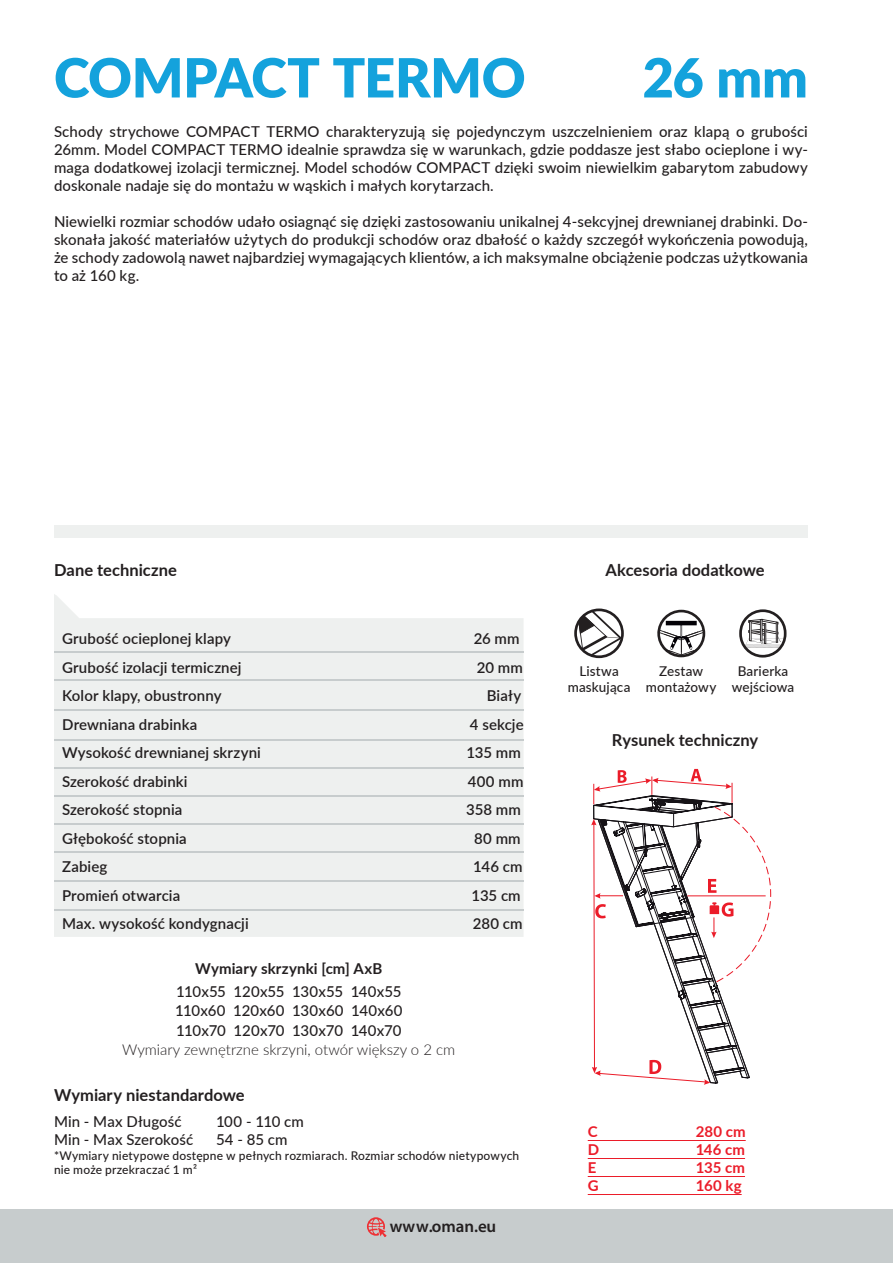
<style>
.page{position:relative;width:893px;height:1263px;background:#fff}
.page>*{position:absolute;margin:0;border:0;box-sizing:border-box;transform-origin:0 0}
.t1{font:900 54px "Lato";letter-spacing:-.005em;color:#14a2dc}
.t2{font:600 16.95px "Myriad Pro";color:#231f20}
.t3{font:700 16.5px "Lato";letter-spacing:.005em;color:#231f20}
.t4{font:500 15px/18px "Lato";letter-spacing:.005em;color:#231f20;text-align:justify}
.t5{font:600 15px "Lato";letter-spacing:.005em;color:#231f20}
.t6{font:300 15px "Lato";color:#231f20}
.t7{font:700 15px "Lato";letter-spacing:.005em;color:#eb1c29}
.t8{font:700 15px "Lato";letter-spacing:.01em;color:#231f20}
.t9{font:500 13.5px/16.2px "Lato";letter-spacing:.01em;color:#231f20;text-align:center}
.t10{font:500 12px/14.4px "Lato";letter-spacing:.015em;color:#231f20}
</style>
<div class="page">
<div style="left:0;top:1209px;width:893px;height:54px;background:#c7cccd"></div>
<svg style="left:367px;top:1217px;width:19px;height:20px"></svg>
<svg style="left:54px;top:594px;width:470px;height:343px;background:#eff0f0"></svg>
<hr style="left:54px;top:909px;width:470px;height:2px;background:#c7cccd">
<hr style="left:54px;top:880px;width:470px;height:2px;background:#c7cccd">
<hr style="left:54px;top:852px;width:470px;height:1px;background:#c7cccd">
<hr style="left:54px;top:823px;width:470px;height:2px;background:#c7cccd">
<hr style="left:54px;top:795px;width:470px;height:2px;background:#c7cccd">
<hr style="left:54px;top:767px;width:470px;height:2px;background:#c7cccd">
<hr style="left:54px;top:739px;width:470px;height:2px;background:#c7cccd">
<hr style="left:54px;top:709px;width:470px;height:2px;background:#c7cccd">
<hr style="left:54px;top:679px;width:470px;height:2px;background:#c7cccd">
<hr style="left:54px;top:651px;width:470px;height:2px;background:#c7cccd">
<hr style="left:588px;top:1140px;width:158px;height:1px;background:#eb1c29">
<hr style="left:588px;top:1158px;width:157px;height:1px;background:#eb1c29">
<hr style="left:588px;top:1176px;width:157px;height:1px;background:#eb1c29">
<hr style="left:588px;top:1194px;width:154px;height:1px;background:#eb1c29">
<svg style="left:591px;top:769px;width:180px;height:316px"></svg>
<svg style="left:739px;top:609px;width:47px;height:48px"></svg>
<svg style="left:574px;top:608px;width:50px;height:50px"></svg>
<svg style="left:657px;top:610px;width:48px;height:47px"></svg>
<div style="left:54px;top:525px;width:754px;height:13px;background:#eef0ef"></div>
<p class="t1" style="left:54px;top:37px;width:473px">COMPACT TERMO</p>
<p class="t4" style="left:54px;top:122px;width:755px">Schody strychowe COMPACT TERMO charakteryzują się pojedynczym uszczelnieniem oraz klapą o grubości 26mm. Model COMPACT TERMO idealnie sprawdza się w warunkach, gdzie poddasze jest słabo ocieplone i wy&shy;maga dodatkowej izolacji termicznej. Model schodów COMPACT dzięki swoim niewielkim gabarytom zabudowy doskonale nadaje się do montażu w wąskich i małych korytarzach.</p>
<p class="t4" style="left:54px;top:212px;width:755px">Niewielki rozmiar schodów udało osiagnąć się dzięki zastosowaniu unikalnej 4-sekcyjnej drewnianej drabinki. Do&shy;skonała jakość materiałów użytych do produkcji schodów oraz dbałość o każdy szczegół wykończenia powodują, że schody zadowolą nawet najbardziej wymagających klientów, a ich maksymalne obciążenie podczas użytkowania to aż 160 kg.</p>
<p class="t1" style="left:643px;top:37px;width:167px">26 mm</p>
<p class="t3" style="left:54px;top:558px;width:124px">Dane techniczne</p>
<p class="t3" style="left:605px;top:558px;width:161px">Akcesoria dodatkowe</p>
<p class="t5" style="left:62px;top:628px;width:170px">Grubość ocieplonej klapy</p>
<p class="t5" style="left:474px;top:628px;width:47px">26 mm</p>
<p class="t5" style="left:62px;top:656px;width:181px">Grubość izolacji termicznej</p>
<p class="t5" style="left:477px;top:656px;width:48px">20 mm</p>
<p class="t5" style="left:62px;top:685px;width:161px">Kolor klapy, obustronny</p>
<p class="t5" style="left:487px;top:685px;width:36px">Biały</p>
<p class="t5" style="left:62px;top:713px;width:137px">Drewniana drabinka</p>
<p class="t5" style="left:470px;top:713px;width:55px">4 sekcje</p>
<p class="t5" style="left:62px;top:742px;width:200px">Wysokość drewnianej skrzyni</p>
<p class="t5" style="left:466px;top:742px;width:56px">135 mm</p>
<p class="t5" style="left:62px;top:770px;width:127px">Szerokość drabinki</p>
<p class="t5" style="left:468px;top:770px;width:57px">400 mm</p>
<p class="t5" style="left:62px;top:799px;width:122px">Szerokość stopnia</p>
<p class="t5" style="left:466px;top:799px;width:56px">358 mm</p>
<p class="t5" style="left:62px;top:827px;width:126px">Głębokość stopnia</p>
<p class="t5" style="left:474px;top:827px;width:48px">80 mm</p>
<p class="t5" style="left:62px;top:856px;width:47px">Zabieg</p>
<p class="t5" style="left:473px;top:856px;width:51px">146 cm</p>
<p class="t5" style="left:62px;top:884px;width:120px">Promień otwarcia</p>
<p class="t5" style="left:472px;top:884px;width:51px">135 cm</p>
<p class="t5" style="left:62px;top:913px;width:188px">Max. wysokość kondygnacji</p>
<p class="t5" style="left:473px;top:913px;width:51px">280 cm</p>
<p class="t8" style="left:195px;top:958px;width:189px">Wymiary skrzynki [cm] AxB</p>
<p class="t4" style="left:176px;top:982px;width:227px">110x55 120x55 130x55 140x55</p>
<p class="t4" style="left:175px;top:1001px;width:229px">110x60 120x60 130x60 140x60</p>
<p class="t4" style="left:176px;top:1021px;width:227px">110x70 120x70 130x70 140x70</p>
<p class="t6" style="left:122px;top:1039px;width:334px">Wymiary zewnętrzne skrzyni, otwór większy o 2 cm</p>
<p class="t3" style="left:54px;top:1082px;width:192px">Wymiary niestandardowe</p>
<p class="t4" style="left:54px;top:1112px;width:129px">Min - Max Długość</p>
<p class="t4" style="left:216px;top:1112px;width:89px">100 - 110 cm</p>
<p class="t4" style="left:54px;top:1130px;width:141px">Min - Max Szerokość</p>
<p class="t4" style="left:216px;top:1130px;width:73px">54 - 85 cm</p>
<p class="t10" style="left:54px;top:1147px;width:467px">*Wymiary nietypowe dostępne w pełnych rozmiarach. Rozmiar schodów nietypowych nie może przekraczać 1 m²</p>
<p class="t2" style="left:390px;top:1216px;width:108px">www.oman.eu</p>
<p class="t9" style="left:732px;top:662px;width:64px">Barierka wejściowa</p>
<p class="t3" style="left:612px;top:728px;width:148px">Rysunek techniczny</p>
<p class="t9" style="left:579px;top:662px;width:41px">Listwa</p>
<p class="t9" style="left:568px;top:678px;width:64px">maskująca</p>
<p class="t9" style="left:659px;top:662px;width:46px">Zestaw</p>
<p class="t9" style="left:646px;top:678px;width:72px">montażowy</p>
<p class="t7" style="left:588px;top:1120px;width:11px">C</p>
<p class="t7" style="left:696px;top:1120px;width:51px">280 cm</p>
<p class="t7" style="left:588px;top:1138px;width:13px">D</p>
<p class="t7" style="left:696px;top:1138px;width:51px">146 cm</p>
<p class="t7" style="left:588px;top:1156px;width:10px">E</p>
<p class="t7" style="left:696px;top:1156px;width:51px">135 cm</p>
<p class="t7" style="left:588px;top:1174px;width:12px">G</p>
<p class="t7" style="left:696px;top:1174px;width:47px">160 kg</p>
</div>
